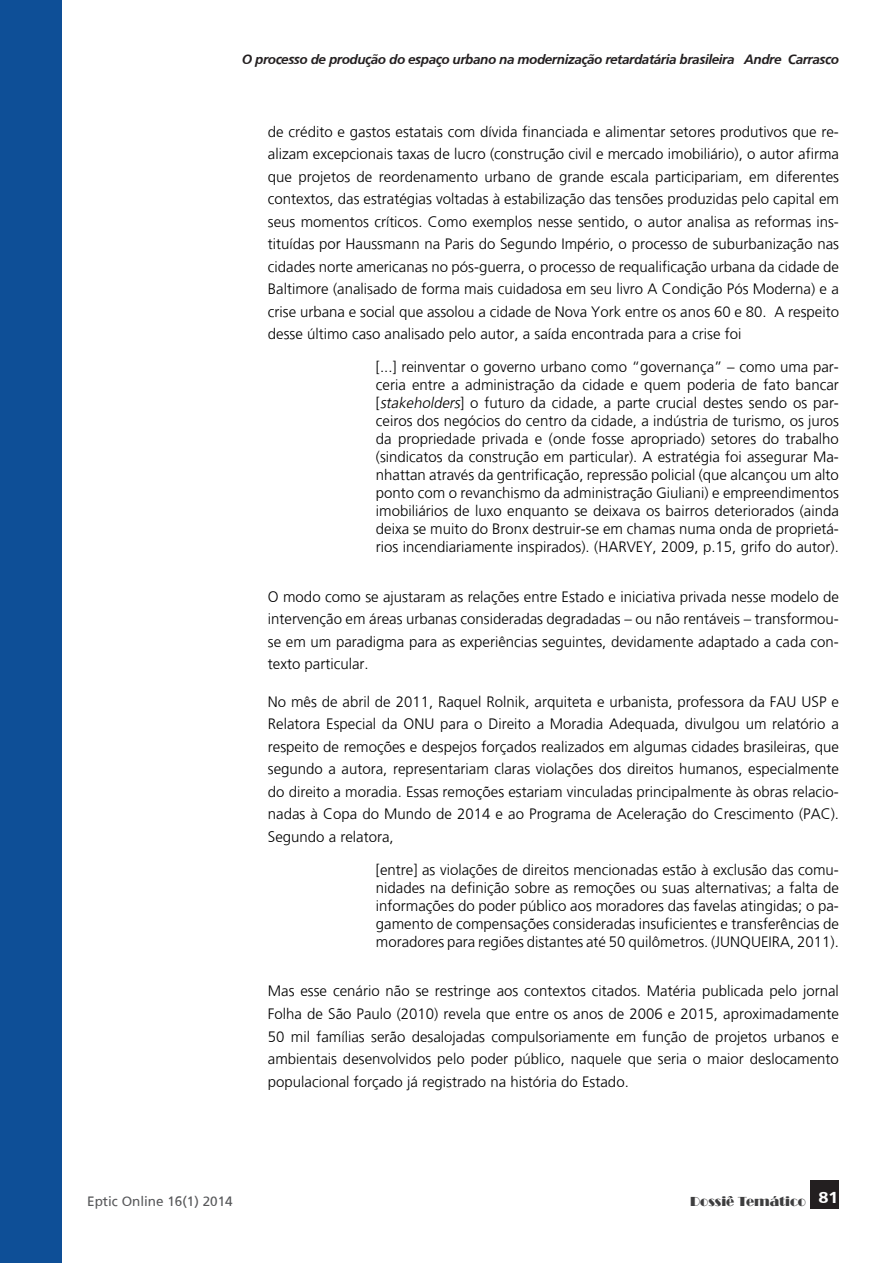
<style>
.page{position:relative;width:893px;height:1263px;background:#fff}
.page>*{position:absolute;margin:0;border:0;box-sizing:border-box;transform-origin:0 0}
.rev_artigo{font:300 15px/22.5px "Frutiger";color:#000;text-align:justify}
.rev_citaçao{font:300 15px/18px "Frutiger";color:#000;text-align:justify}
.t1{font:italic 700 13.5px "Frutiger";letter-spacing:-.03em;color:#231f20}
.t2{font:13.5px "Frutiger";color:#57585a}
.t3{font:13.5px "Broadway";color:#3e3e3f}
.s1{font-style:italic}
</style>
<div class="page">
<div style="left:811px;top:1180px;width:28px;height:29px;background:#231f20"></div>
<div style="left:0;top:0;width:62px;height:1263px;background:#0e4f97"></div>
<p class="t1" style="left:242px;top:52px;width:599px">O processo de produção do espaço urbano na modernização retardatária brasileira Andre Carrasco</p>
<p class="rev_artigo" style="left:268px;top:120px;width:573px">de crédito e gastos estatais com dívida financiada e alimentar setores produtivos que re&shy;alizam excepcionais taxas de lucro (construção civil e mercado imobiliário), o autor afirma que projetos de reordenamento urbano de grande escala participariam, em diferentes contextos, das estratégias voltadas à estabilização das tensões produzidas pelo capital em seus momentos críticos. Como exemplos nesse sentido, o autor analisa as reformas ins&shy;tituídas por Haussmann na Paris do Segundo Império, o processo de suburbanização nas cidades norte americanas no pós-guerra, o processo de requalificação urbana da cidade de Baltimore (analisado de forma mais cuidadosa em seu livro A Condição Pós Moderna) e a crise urbana e social que assolou a cidade de Nova York entre os anos 60 e 80. A respeito desse último caso analisado pelo autor, a saída encontrada para a crise foi</p>
<p class="rev_citaçao" style="left:376px;top:358px;width:465px">[...] reinventar o governo urbano como “governança” – como uma par&shy;ceria entre a administração da cidade e quem poderia de fato bancar [<span class="s1">stakeholders</span>] o futuro da cidade, a parte crucial destes sendo os par&shy;ceiros dos negócios do centro da cidade, a indústria de turismo, os juros da propriedade privada e (onde fosse apropriado) setores do trabalho (sindicatos da construção em particular). A estratégia foi assegurar Ma&shy;nhattan através da gentrificação, repressão policial (que alcançou um alto ponto com o revanchismo da administração Giuliani) e empreendimentos imobiliários de luxo enquanto se deixava os bairros deteriorados (ainda deixa se muito do Bronx destruir-se em chamas numa onda de proprietá&shy;rios incendiariamente inspirados). (HARVEY, 2009, p.15, grifo do autor).</p>
<p class="rev_artigo" style="left:268px;top:585px;width:573px">O modo como se ajustaram as relações entre Estado e iniciativa privada nesse modelo de intervenção em áreas urbanas consideradas degradadas – ou não rentáveis – transformou&shy;se em um paradigma para as experiências seguintes, devidamente adaptado a cada con&shy;texto particular.</p>
<p class="rev_artigo" style="left:268px;top:690px;width:573px">No mês de abril de 2011, Raquel Rolnik, arquiteta e urbanista, professora da FAU USP e Relatora Especial da ONU para o Direito a Moradia Adequada, divulgou um relatório a respeito de remoções e despejos forçados realizados em algumas cidades brasileiras, que segundo a autora, representariam claras violações dos direitos humanos, especialmente do direito a moradia. Essas remoções estariam vinculadas principalmente às obras relacio&shy;nadas à Copa do Mundo de 2014 e ao Programa de Aceleração do Crescimento (PAC).<br>Segundo a relatora,</p>
<p class="rev_citaçao" style="left:376px;top:861px;width:465px">[entre] as violações de direitos mencionadas estão à exclusão das comu&shy;nidades na definição sobre as remoções ou suas alternativas; a falta de informações do poder público aos moradores das favelas atingidas; o pa&shy;gamento de compensações consideradas insuficientes e transferências de moradores para regiões distantes até 50 quilômetros. (JUNQUEIRA, 2011).</p>
<p class="rev_artigo" style="left:268px;top:980px;width:573px">Mas esse cenário não se restringe aos contextos citados. Matéria publicada pelo jornal Folha de São Paulo (2010) revela que entre os anos de 2006 e 2015, aproximadamente 50 mil famílias serão desalojadas compulsoriamente em função de projetos urbanos e ambientais desenvolvidos pelo poder público, naquele que seria o maior deslocamento populacional forçado já registrado na história do Estado.</p>
<p class="t2" style="left:87px;top:1193px;width:147px">Eptic Online 16(1) 2014</p>
<p class="t3" style="left:690px;top:1194px;width:150px">Dossiê Temático <sup>81</sup></p>
</div>
